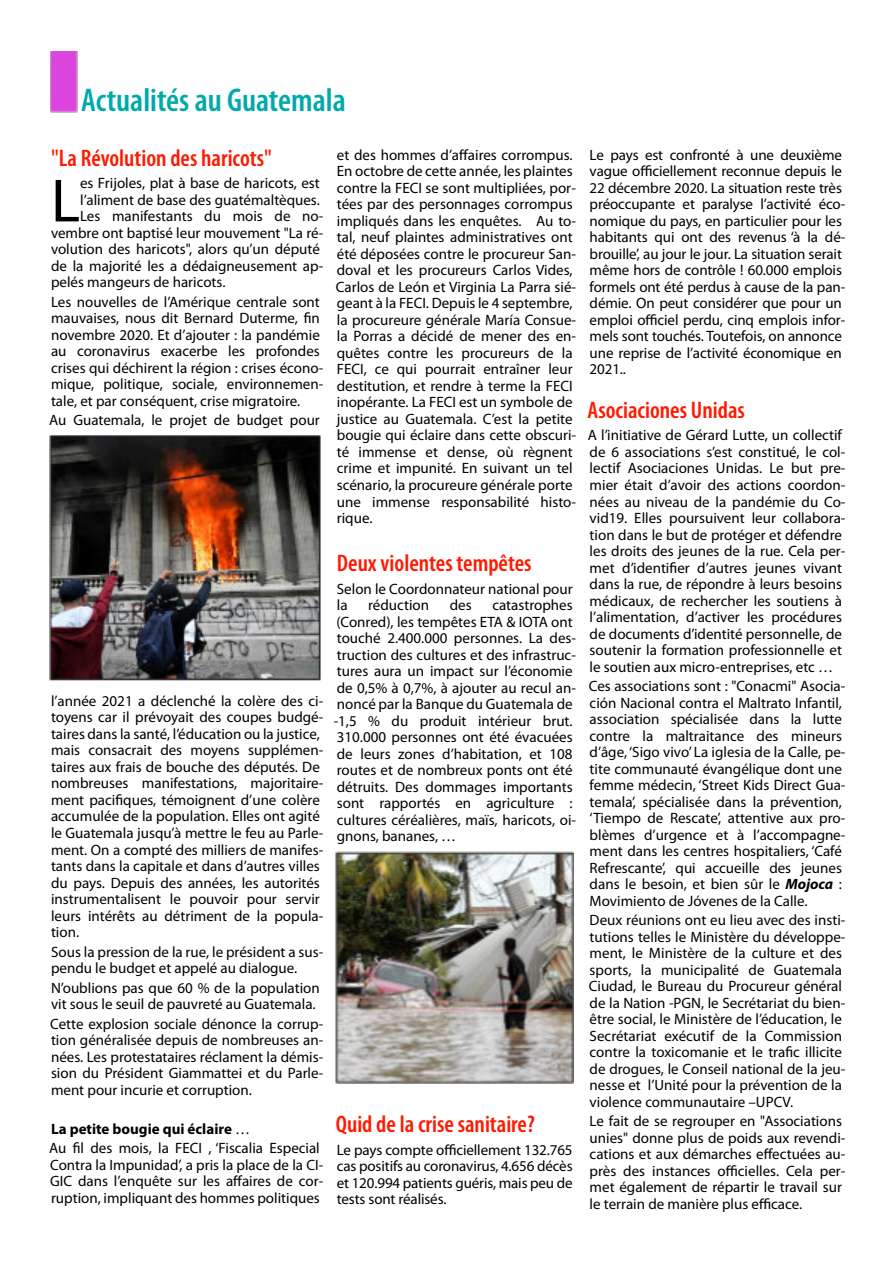
<style>
.page{position:relative;width:893px;height:1263px;background:#fff}
.page>*{position:absolute;margin:0;border:0;box-sizing:border-box;transform-origin:0 0}
.t1{font:61.5px "Myriad Pro";color:#000}
.t2{font:600 condensed 33px "Myriad Pro";color:#00a9aa}
.t3{font:600 condensed 24px "Myriad Pro";color:#ff1900}
.t4{font:15px/16.5px "Myriad Pro";color:#000}
.s1{font-weight:700}
.s2{font-weight:700;font-style:italic}
</style>
<div class="page">
<img style="left:49px;top:51px;width:525px;height:1032px">
<h2 class="t2" style="left:81px;top:86px;width:266px">Actualités au Guatemala</h2>
<h3 class="t3" style="left:51px;top:148px;width:222px">"La Révolution des haricots"</h3>
<h1 class="t1" style="left:51px;top:175px;width:31px">L</h1>
<p class="t4" style="left:80px;top:176px;width:241px">es Frijoles, plat à base de haricots, est</p>
<p class="t4" style="left:336px;top:148px;width:242px">et des hommes d’affaires corrompus.<br>En octobre de cette année, les plaintes contre la FECI se sont multipliées, por&shy;tées par des personnages corrompus impliqués dans les enquêtes. Au to&shy;tal, neuf plaintes administratives ont été déposées contre le procureur San&shy;doval et les procureurs Carlos Vides, Carlos de León et Virginia La Parra sié&shy;geant à la FECI. Depuis le 4 septembre, la procureure générale María Consue&shy;la Porras a décidé de mener des en&shy;quêtes contre les procureurs de la FECI, ce qui pourrait entraîner leur destitution, et rendre à terme la FECI inopérante. La FECI est un symbole de justice au Guatemala. C’est la petite bougie qui éclaire dans cette obscuri&shy;té immense et dense, où règnent crime et impunité. En suivant un tel scénario, la procureure générale porte une immense responsabilité histo&shy;rique.</p>
<h3 class="t3" style="left:337px;top:553px;width:196px">Deux violentes tempêtes</h3>
<p class="t4" style="left:337px;top:581px;width:237px">Selon le Coordonnateur national pour la</p>
<p class="t4" style="left:80px;top:193px;width:241px">l’aliment de base des guatémaltèques.</p>
<p class="t4" style="left:80px;top:209px;width:245px">Les manifestants du mois de no-</p>
<p class="t4" style="left:51px;top:226px;width:274px">vembre ont baptisé leur mouvement "La ré-</p>
<p class="t4" style="left:51px;top:242px;width:270px">volution des haricots", alors qu’un député</p>
<p class="t4" style="left:51px;top:259px;width:274px">de la majorité les a dédaigneusement ap-</p>
<p class="t4" style="left:51px;top:275px;width:176px">pelés mangeurs de haricots.</p>
<p class="t4" style="left:51px;top:295px;width:274px">Les nouvelles de l’Amérique centrale sont mauvaises, nous dit Bernard Duterme, fin novembre 2020. Et d’ajouter : la pandémie au coronavirus exacerbe les profondes crises qui déchirent la région : crises écono&shy;mique, politique, sociale, environnemen&shy;tale, et par conséquent, crise migratoire.</p>
<p class="t4" style="left:49px;top:413px;width:272px">Au Guatemala, le projet de budget pour</p>
<p class="t4" style="left:334px;top:598px;width:244px;text-indent:159px">catastrophes (Conred), les tempêtes ETA &amp; IOTA ont touché 2.400.000 personnes. La des&shy;truction des cultures et des infrastruc&shy;tures aura un impact sur l’économie de 0,5% à 0,7%, à ajouter au recul an&shy;noncé par la Banque du Guatemala de -1,5 % du produit intérieur brut.<br>310.000 personnes ont été évacuées de leurs zones d’habitation, et 108 routes et de nombreux ponts ont été détruits. Des dommages importants sont rapportés en agriculture : cultures céréalières, maïs, haricots, oi&shy;gnons, bananes, …</p>
<p class="t4" style="left:368px;top:598px;width:62px">réduction</p>
<p class="t4" style="left:450px;top:598px;width:23px">des</p>
<p class="t4" style="left:51px;top:694px;width:274px">l’année 2021 a déclenché la colère des ci&shy;toyens car il prévoyait des coupes budgé&shy;taires dans la santé, l’éducation ou la justice, mais consacrait des moyens supplémen&shy;taires aux frais de bouche des députés. De nombreuses manifestations, majoritaire&shy;ment pacifiques, témoignent d’une colère accumulée de la population. Elles ont agité le Guatemala jusqu’à mettre le feu au Parle&shy;ment. On a compté des milliers de manifes&shy;tants dans la capitale et dans d’autres villes du pays. Depuis des années, les autorités instrumentalisent le pouvoir pour servir leurs intérêts au détriment de la popula&shy;tion.</p>
<p class="t4" style="left:51px;top:944px;width:274px">Sous la pression de la rue, le président a sus&shy;pendu le budget et appelé au dialogue.</p>
<p class="t4" style="left:51px;top:980px;width:270px">N’oublions pas que 60 % de la population vit sous le seuil de pauvreté au Guatemala.</p>
<p class="t4" style="left:50px;top:1016px;width:275px;text-align:justify">Cette explosion sociale dénonce la corrup&shy;tion généralisée depuis de nombreuses an&shy;nées. Les protestataires réclament la démis&shy;sion du Président Giammattei et du Parle&shy;ment pour incurie et corruption.</p>
<p class="t4" style="left:49px;top:1120px;width:272px;line-height:19.5px"><span class="s1">La petite bougie qui éclaire</span> …<br>Au fil des mois, la FECI , ‘Fiscalia Especial</p>
<p class="t4" style="left:50px;top:1157px;width:275px;text-align:justify">Contra la Impunidad’, a pris la place de la CI-GIC dans l’enquête sur les affaires de cor&shy;ruption, impliquant des hommes politiques</p>
<h3 class="t3" style="left:336px;top:1114px;width:201px">Quid de la crise sanitaire?</h3>
<p class="t4" style="left:337px;top:1142px;width:237px;text-align:justify">Le pays compte officiellement 132.765 cas positifs au coronavirus, 4.656 décès et 120.994 patients guéris, mais peu de tests sont réalisés.</p>
<p class="t4" style="left:590px;top:148px;width:257px">Le pays est confronté à une deuxième vague officiellement reconnue depuis le 22 décembre 2020. La situation reste très préoccupante et paralyse l’activité éco&shy;nomique du pays, en particulier pour les habitants qui ont des revenus ‘à la dé&shy;brouille’, au jour le jour. La situation serait même hors de contrôle ! 60.000 emplois formels ont été perdus à cause de la pan&shy;démie. On peut considérer que pour un emploi officiel perdu, cinq emplois infor&shy;mels sont touchés. Toutefois, on annonce une reprise de l’activité économique en 2021..</p>
<h3 class="t3" style="left:587px;top:400px;width:159px">Asociaciones Unidas</h3>
<p class="t4" style="left:588px;top:428px;width:259px">A l’initiative de Gérard Lutte, un collectif de 6 associations s’est constitué, le col&shy;lectif Asociaciones Unidas. Le but pre&shy;mier était d’avoir des actions coordon&shy;nées au niveau de la pandémie du Co&shy;vid19. Elles poursuivent leur collabora&shy;tion dans le but de protéger et défendre les droits des jeunes de la rue. Cela per&shy;met d’identifier d’autres jeunes vivant dans la rue, de répondre à leurs besoins médicaux, de rechercher les soutiens à l’alimentation, d’activer les procédures de documents d’identité personnelle, de soutenir la formation professionnelle et le soutien aux micro-entreprises, etc …</p>
<p class="t4" style="left:589px;top:679px;width:258px">Ces associations sont : "Conacmi" Asocia&shy;ción Nacional contra el Maltrato Infantil, association spécialisée dans la lutte contre la maltraitance des mineurs d’âge, ‘Sigo vivo’ La iglesia de la Calle, pe&shy;tite communauté évangélique dont une femme médecin, ‘Street Kids Direct Gua&shy;temala’, spécialisée dans la prévention, ‘Tiempo de Rescate’, attentive aux pro&shy;blèmes d’urgence et à l’accompagne&shy;ment dans les centres hospitaliers, ‘Café Refrescante’, qui accueille des jeunes dans le besoin, et bien sûr le <span class="s2">Mojoca</span> :<br>Movimiento de Jóvenes de la Calle.</p>
<p class="t4" style="left:589px;top:913px;width:258px">Deux réunions ont eu lieu avec des insti&shy;tutions telles le Ministère du développe&shy;ment, le Ministère de la culture et des sports, la municipalité de Guatemala Ciudad, le Bureau du Procureur général de la Nation -PGN, le Secrétariat du bien&shy;être social, le Ministère de l’éducation, le Secrétariat exécutif de la Commission contre la toxicomanie et le trafic illicite de drogues, le Conseil national de la jeu&shy;nesse et l’Unité pour la prévention de la violence communautaire –UPCV.</p>
<p class="t4" style="left:590px;top:1114px;width:257px">Le fait de se regrouper en "Associations unies" donne plus de poids aux revendi&shy;cations et aux démarches effectuées au&shy;près des instances officielles. Cela per&shy;met également de répartir le travail sur le terrain de manière plus efficace.</p>
</div>
